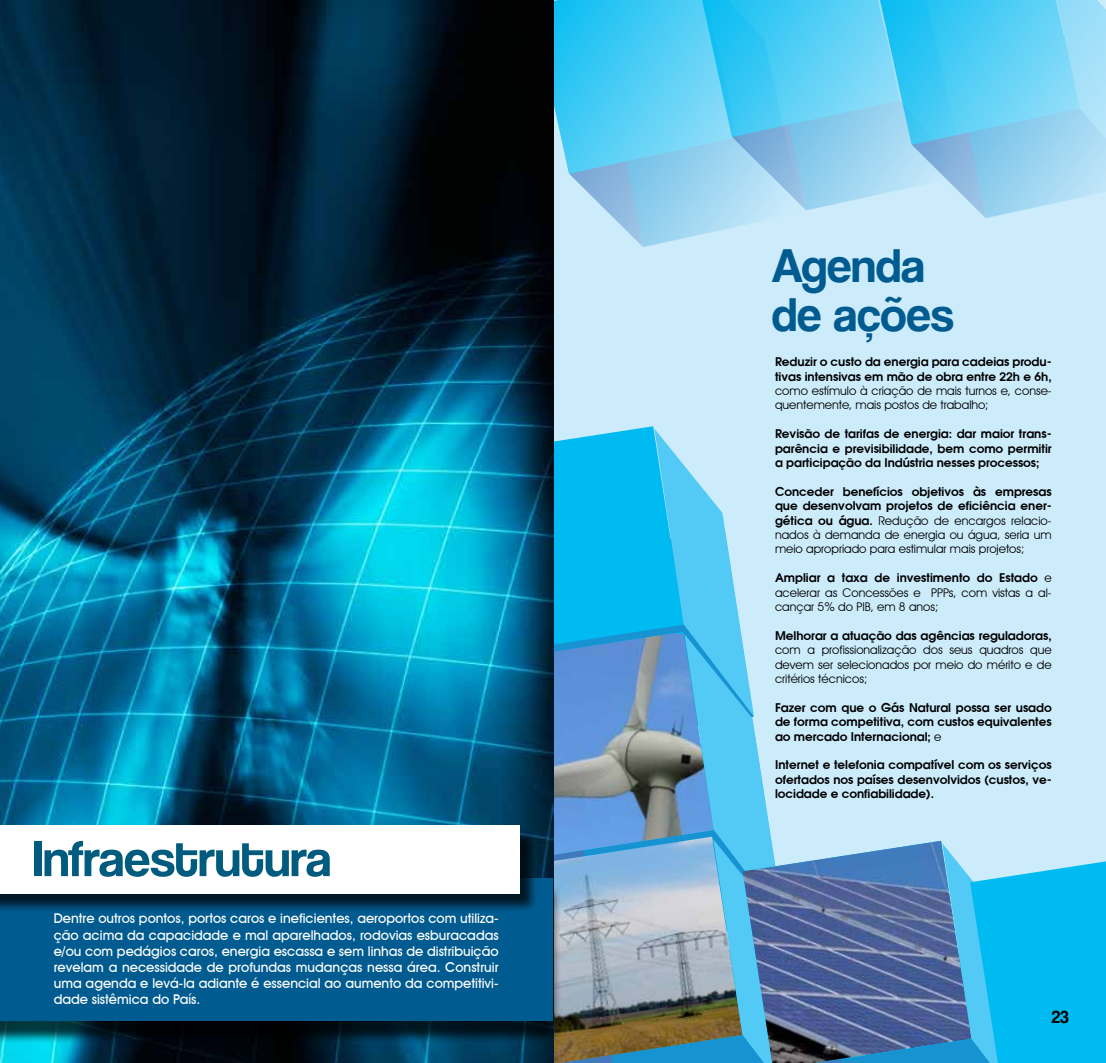
<style>
.page{position:relative;width:1106px;height:1063px;background:#fff}
.page>*{position:absolute;margin:0;border:0;box-sizing:border-box;transform-origin:0 0}
.t1{font:52.5px "Coolvetica Rg";color:#005b7f}
.t2{font:48.9px/48.9px "Coolvetica Rg";color:#005b90}
.t3{font:18px "Coolvetica Rg";color:#000}
.t4{font:500 13.5px/16.2px "Avant Garde IT Cby BT";color:#fff;text-align:justify}
.t5{font:600 12px/14.4px "Avant Garde";color:#000;text-align:justify}
.t6{font:12px/14.4px "Avant Garde IT Cby BT";color:#000}
.s1{font-family:"Avant Garde";font-weight:600}
.s2{font-family:"Avant Garde IT Cby BT";font-weight:400}
</style>
<div class="page">
<div style="left:553px;top:0;width:553px;height:1063px;background:#ccecfc"></div>
<svg style="left:554px;top:0;width:552px;height:247px"></svg>
<svg style="left:554px;top:429px;width:552px;height:634px"></svg>
<img style="left:0;top:0;width:554px;height:1063px">
<div style="left:0;top:885px;width:561px;height:158px;background:#000;opacity:.75"></div>
<div style="left:0;top:878px;width:553px;height:142px;background:#005b90"></div>
<div style="left:0;top:828px;width:538px;height:85px;background:#000;opacity:.75"></div>
<div style="left:0;top:826px;width:519px;height:68px;background:#fff"></div>
<h1 class="t1" style="left:33px;top:828px;width:299px">Infraestrutura</h1>
<p class="t4" style="left:54px;top:910px;width:446px">Dentre outros pontos, portos caros e ineficientes, aeroportos com utiliza&shy;ção acima da capacidade e mal aparelhados, rodovias esburacadas e/ou com pedágios caros, energia escassa e sem linhas de distribuição revelam a necessidade de profundas mudanças nessa área. Construir uma agenda e levá-la adiante é essencial ao aumento da competitivi&shy;dade sistêmica do País.</p>
<h2 class="t2" style="left:772px;top:241px;width:183px">Agenda de ações</h2>
<p class="t5" style="left:775px;top:354px;width:278px">Reduzir o custo da energia para cadeias produ&shy;tivas intensivas em mão de obra entre 22h e 6h,</p>
<p class="t6" style="left:775px;top:383px;width:278px">como estímulo à criação de mais turnos e, conse&shy;quentemente, mais postos de trabalho;</p>
<p class="t5" style="left:775px;top:426px;width:278px">Revisão de tarifas de energia: dar maior trans&shy;parência e previsibilidade, bem como permitir a participação da Indústria nesses processos;</p>
<p class="t5" style="left:775px;top:484px;width:278px">Conceder benefícios objetivos às empresas que desenvolvam projetos de eficiência ener-</p>
<p class="t6" style="left:775px;top:513px;width:278px;text-align:justify"><span class="s1">gética ou água.</span> Redução de encargos relacio&shy;nados à demanda de energia ou água, seria um meio apropriado para estimular mais projetos;</p>
<p class="t5" style="left:775px;top:570px;width:278px">Ampliar a taxa de investimento do Estado <span class="s2">e</span></p>
<p class="t6" style="left:775px;top:585px;width:278px">acelerar as Concessões e PPPs, com vistas a al&shy;cançar 5% do PIB, em 8 anos;</p>
<p class="t5" style="left:775px;top:628px;width:278px">Melhorar a atuação das agências reguladoras,</p>
<p class="t6" style="left:775px;top:643px;width:278px;text-align:justify">com a profissionalização dos seus quadros que devem ser selecionados por meio do mérito e de critérios técnicos;</p>
<p class="t5" style="left:775px;top:700px;width:278px">Fazer com que o Gás Natural possa ser usado de forma competitiva, com custos equivalentes ao mercado Internacional; <span class="s2">e</span></p>
<p class="t5" style="left:775px;top:758px;width:278px">Internet e telefonia compatível com os serviços ofertados nos países desenvolvidos (custos, ve&shy;locidade e confiabilidade).</p>
<h3 class="t3" style="left:1052px;top:1006px;width:18px">23</h3>
</div>
